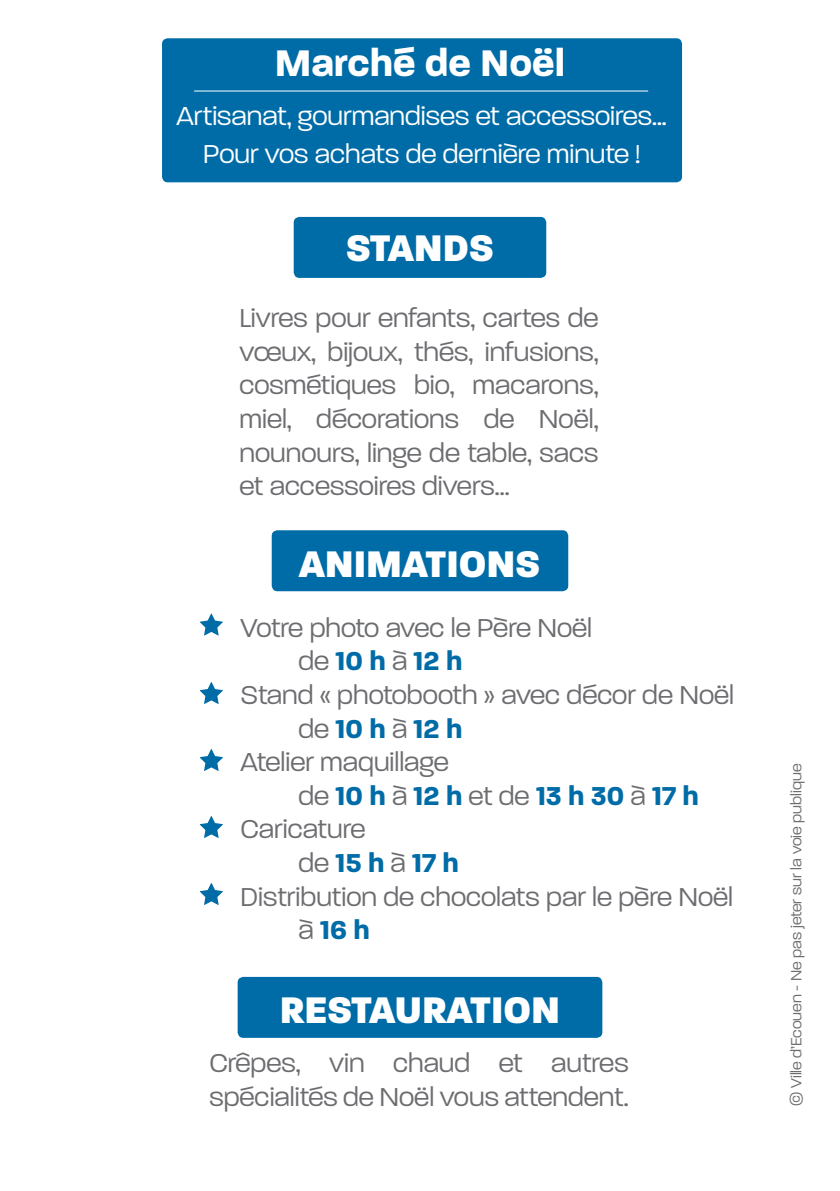
<style>
.page{position:relative;width:840px;height:1191px;background:#fff}
.page>*{position:absolute;margin:0;border:0;box-sizing:border-box;transform-origin:0 0}
.t1{font:800 40px "Paralucent";color:#fff}
.t2{font:700 40px "Paralucent";color:#fff}
.t3{font:300 28px/33.6px "Paralucent";color:#6c6d70;text-align:justify}
.t4{font:300 28px/38px "Paralucent";color:#fff;text-align:center}
.t5{font:700 28px "Paralucent";color:#006ca7}
.t6{font:300 16px "Paralucent";color:#6c6d70}
.s1{font-weight:300;color:#6c6d70}
</style>
<div class="page">
<div style="left:162px;top:38px;width:519px;height:144px;background:#006ca7;border-radius:6px"></div>
<div style="left:293px;top:217px;width:253px;height:61px;background:#006ca7;border-radius:6px"></div>
<div style="left:271px;top:530px;width:297px;height:61px;background:#006ca7;border-radius:6px"></div>
<div style="left:237px;top:977px;width:365px;height:60px;background:#006ca7;border-radius:6px"></div>
<svg style="left:199px;top:613px;width:24px;height:22px"></svg>
<svg style="left:199px;top:682px;width:24px;height:22px"></svg>
<svg style="left:199px;top:749px;width:24px;height:22px"></svg>
<svg style="left:199px;top:816px;width:24px;height:22px"></svg>
<svg style="left:199px;top:883px;width:24px;height:22px"></svg>
<hr style="left:194px;top:91px;width:453px;height:1px;background:#fff">
<h1 class="t2" style="left:274px;top:39px;width:292px">Marché de Noël</h1>
<p class="t4" style="left:176px;top:97px;width:491px">Artisanat, gourmandises et accessoires...<br>Pour vos achats de dernière minute !</p>
<h1 class="t1" style="left:346px;top:224px;width:149px">STANDS</h1>
<p class="t3" style="left:239px;top:301px;width:360px">Livres pour enfants, cartes de vœux, bijoux, thés, infusions, cosmétiques bio, macarons, miel, décorations de Noël, nounours, linge de table, sacs et accessoires divers…</p>
<h1 class="t1" style="left:299px;top:539px;width:242px">ANIMATIONS</h1>
<p class="t3" style="left:240px;top:611px;width:353px">Votre photo avec le Père Noël</p>
<p class="t5" style="left:298px;top:644px;width:165px"><span class="s1">de</span> 10 h <span class="s1">à</span> 12 h</p>
<p class="t3" style="left:240px;top:678px;width:494px">Stand « photobooth » avec décor de Noël</p>
<p class="t5" style="left:298px;top:712px;width:165px"><span class="s1">de</span> 10 h <span class="s1">à</span> 12 h</p>
<p class="t3" style="left:240px;top:745px;width:210px">Atelier maquillage</p>
<p class="t5" style="left:298px;top:779px;width:401px"><span class="s1">de</span> 10 h <span class="s1">à</span> 12 h <span class="s1">et de</span> 13 h 30 <span class="s1">à</span> 17 h</p>
<p class="t3" style="left:240px;top:812px;width:126px">Caricature</p>
<p class="t5" style="left:298px;top:846px;width:161px"><span class="s1">de</span> 15 h <span class="s1">à</span> 17 h</p>
<p class="t3" style="left:240px;top:880px;width:494px">Distribution de chocolats par le père Noël</p>
<p class="t5" style="left:298px;top:913px;width:73px"><span class="s1">à</span> 16 h</p>
<h1 class="t1" style="left:280px;top:985px;width:281px">RESTAURATION</h1>
<p class="t3" style="left:209px;top:1046px;width:420px">Crêpes, vin chaud et autres spécialités de Noël vous attendent.</p>
<p class="t6" style="left:786px;top:1106px;width:344px;rotate:-90deg">© Ville d’Ecouen - Ne pas jeter sur la voie publique</p>
</div>
